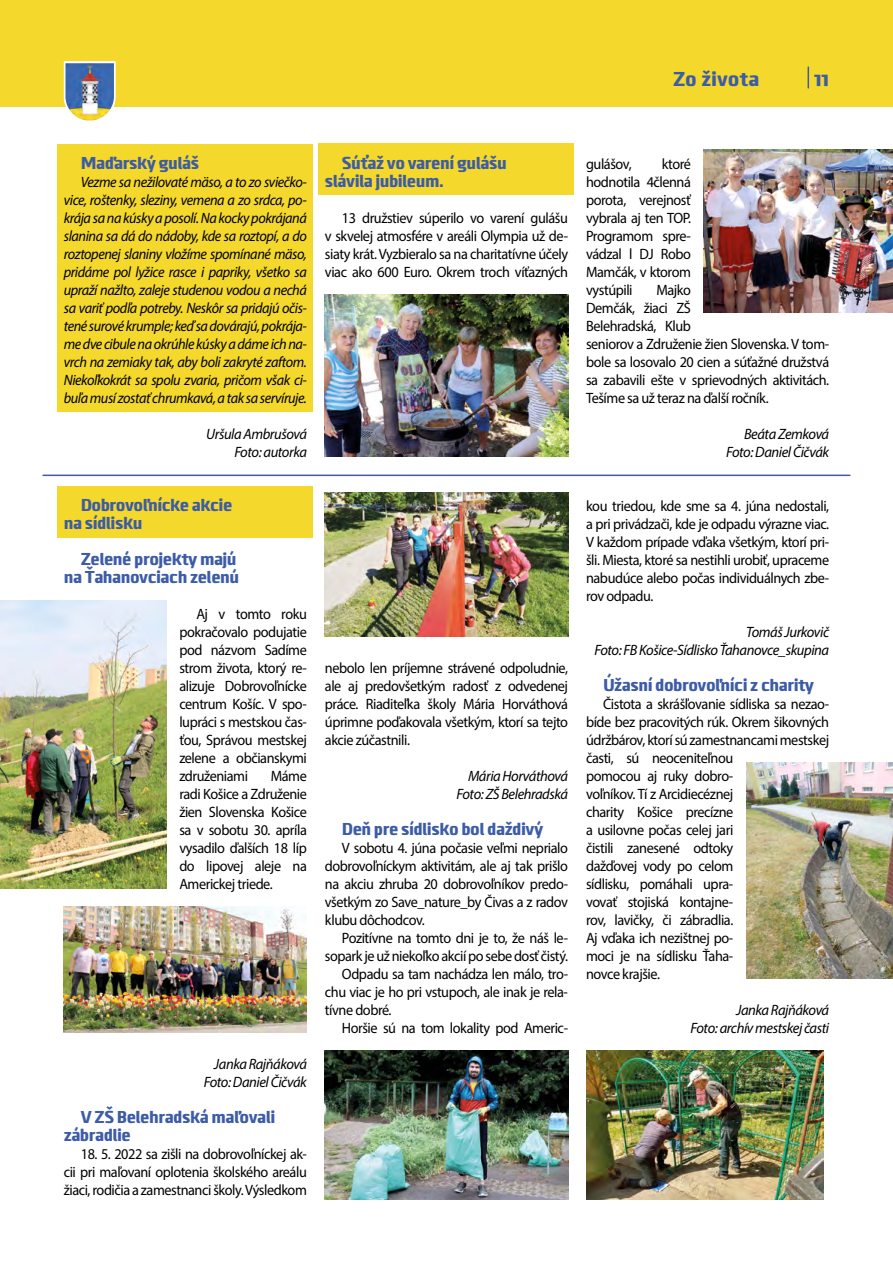
<style>
.page{position:relative;width:893px;height:1263px;background:#fff}
.page>*{position:absolute;margin:0;border:0;box-sizing:border-box;transform-origin:0 0}
.t1{font:900 21px "Clio";color:#3d5ca7}
.t2{font:900 18px/18px "Clio";letter-spacing:-.03em;color:#3d5ca7}
.t3{font:15px/18px "Myriad Pro";letter-spacing:-.03em;color:#000;text-align:justify;scale:.95 1}
.t4{font:italic 15px/18px "Myriad Pro";letter-spacing:-.03em;color:#000;text-align:justify;scale:.95 1}
.t5{font:italic 15px/18px "Myriad Pro";letter-spacing:-.03em;color:#000;text-align:right}
</style>
<div class="page">
<div style="left:319px;top:144px;width:255px;height:51px;background:#f4d82b"></div>
<div style="left:58px;top:486px;width:255px;height:52px;background:#f4d82b"></div>
<div style="left:58px;top:144px;width:255px;height:268px;background:#f4d82b"></div>
<div style="left:0;top:0;width:893px;height:106px;background:#f4d82b"></div>
<hr style="left:807px;top:67px;width:2px;height:21px;background:#3d5ca7">
<svg style="left:64px;top:61px;width:52px;height:60px"></svg>
<img style="left:66px;top:63px;width:48px;height:57px">
<img style="left:586px;top:1051px;width:238px;height:148px">
<img style="left:746px;top:763px;width:147px;height:216px">
<img style="left:325px;top:1051px;width:243px;height:148px">
<img style="left:64px;top:907px;width:243px;height:126px">
<img style="left:0;top:601px;width:167px;height:288px">
<img style="left:325px;top:493px;width:243px;height:144px">
<hr style="left:43px;top:475px;width:807px;height:1px;background:#3d5ca7">
<img style="left:325px;top:294px;width:243px;height:163px">
<img style="left:704px;top:150px;width:189px;height:162px">
<h1 class="t1" style="left:673px;top:66px;width:88px">Zo života</h1>
<h1 class="t1" style="left:814px;top:65px;width:17px">11</h1>
<p class="t2" style="left:81px;top:153px;width:120px">Maďarský guláš</p>
<p class="t4" style="left:64px;top:172px;width:257px;text-indent:17px">Vezme sa nežilovaté mäso, a to zo sviečko&shy;vice, roštenky, sleziny, vemena a zo srdca, po&shy;krája sa na kúsky a posolí. Na kocky pokrájaná slanina sa dá do nádoby, kde sa roztopí, a do roztopenej slaniny vložíme spomínané mäso, pridáme pol lyžice rasce i papriky, všetko sa upraží nažlto, zaleje studenou vodou a nechá sa variť podľa potreby. Neskôr sa pridajú očis&shy;tené surové krumple; keď sa dovárajú, pokrája&shy;me dve cibule na okrúhle kúsky a dáme ich na&shy;vrch na zemiaky tak, aby boli zakryté zaftom.<br>Niekoľkokrát sa spolu zvaria, pričom však ci&shy;buľa musí zostať chrumkavá, a tak sa servíruje.</p>
<p class="t5" style="left:206px;top:424px;width:102px">Uršula Ambrušová<br>Foto: autorka</p>
<p class="t2" style="left:64px;top:495px;width:170px;text-indent:17px">Dobrovoľnícke akcie na sídlisku</p>
<p class="t2" style="left:64px;top:549px;width:177px;text-align:right">Zelené projekty majú na Ťahanovciach zelenú</p>
<p class="t3" style="left:179px;top:604px;width:136px;text-indent:17px">Aj v tomto roku pokračovalo podujatie pod názvom Sadíme strom života, ktorý re&shy;alizuje Dobrovoľnícke centrum Košíc. V spo&shy;lupráci s mestskou čas&shy;ťou, Správou mestskej zelene a občianskymi združeniami</p>
<p class="t3" style="left:179px;top:766px;width:136px;text-indent:91px">Máme radi Košice a Združenie žien Slovenska Košice sa v sobotu 30. apríla vysadilo ďalších 18 líp do lipovej aleje na Americkej triede.</p>
<p class="t5" style="left:204px;top:1054px;width:105px">Janka Rajňáková<br>Foto: Daniel Čičvák</p>
<p class="t2" style="left:64px;top:1107px;width:213px;text-indent:17px">V ZŠ Belehradská maľovali zábradlie</p>
<p class="t3" style="left:64px;top:1144px;width:257px;text-indent:17px">18. 5. 2022 sa zišli na dobrovoľníckej ak&shy;cii pri maľovaní oplotenia školského areálu žiaci, rodičia a zamestnanci školy. Výsledkom</p>
<p class="t2" style="left:325px;top:153px;width:183px;text-indent:17px">Súťaž vo varení gulášu slávila jubileum.</p>
<p class="t3" style="left:325px;top:208px;width:257px;text-indent:17px">13 družstiev súperilo vo varení gulášu v skvelej atmosfére v areáli Olympia už de&shy;siaty krát. Vyzbieralo sa na charitatívne účely viac ako 600 Euro. Okrem troch víťazných</p>
<p class="t3" style="left:325px;top:658px;width:257px">nebolo len príjemne strávené odpoludnie, ale aj predovšetkým radosť z odvedenej práce. Riaditeľka školy Mária Horváthová úprimne poďakovala všetkým, ktorí sa tejto akcie zúčastnili.</p>
<p class="t5" style="left:457px;top:766px;width:113px">Mária Horváthová<br>Foto: ZŠ Belehradská</p>
<p class="t2" style="left:342px;top:819px;width:203px">Deň pre sídlisko bol daždivý</p>
<p class="t3" style="left:325px;top:838px;width:257px;text-indent:17px">V sobotu 4. júna počasie veľmi neprialo dobrovoľníckym aktivitám, ale aj tak prišlo na akciu zhruba 20 dobrovoľníkov predo&shy;všetkým zo Save_nature_by Čivas a z radov klubu dôchodcov.</p>
<p class="t3" style="left:342px;top:928px;width:240px">Pozitívne na tomto dni je to, že náš le-</p>
<p class="t3" style="left:325px;top:946px;width:257px">sopark je už niekoľko akcií po sebe dosť čistý.</p>
<p class="t3" style="left:342px;top:964px;width:240px">Odpadu sa tam nachádza len málo, tro-</p>
<p class="t3" style="left:325px;top:982px;width:257px">chu viac je ho pri vstupoch, ale inak je rela-</p>
<p class="t3" style="left:325px;top:1000px;width:72px">tívne dobré.</p>
<p class="t3" style="left:342px;top:1018px;width:240px">Horšie sú na tom lokality pod Americ-</p>
<p class="t3" style="left:586px;top:154px;width:112px;text-indent:76px">ktoré hodnotila 4členná porota, verejnosť vybrala aj ten TOP.<br>Programom spre&shy;vádzal l DJ Robo Mamčák, v ktorom vystúpili</p>
<p class="t3" style="left:586px;top:154px;width:50px">gulášov,</p>
<p class="t3" style="left:586px;top:280px;width:257px;text-align:left;text-indent:70px">Majko<br>Demčák, žiaci ZŠ<br>Belehradská, Klub<br>seniorov a Združenie žien Slovenska. V tom&shy;bole sa losovalo 20 cien a súťažné družstvá sa zabavili ešte v sprievodných aktivitách.<br>Tešíme sa už teraz na ďalší ročník.</p>
<p class="t5" style="left:726px;top:424px;width:105px">Beáta Zemková<br>Foto: Daniel Čičvák</p>
<p class="t3" style="left:586px;top:496px;width:257px">kou triedou, kde sme sa 4. júna nedostali, a pri privádzači, kde je odpadu výrazne viac.<br>V každom prípade vďaka všetkým, ktorí pri&shy;šli. Miesta, ktoré sa nestihli urobiť, upraceme nabudúce alebo počas individuálnych zbe&shy;rov odpadu.</p>
<p class="t5" style="left:594px;top:622px;width:236px">Tomáš Jurkovič<br>Foto: FB Košice-Sídlisko Ťahanovce_skupina</p>
<p class="t2" style="left:603px;top:675px;width:213px">Úžasní dobrovoľníci z charity</p>
<p class="t3" style="left:586px;top:694px;width:257px;text-align:left;text-indent:17px">Čistota a skrášľovanie sídliska sa nezao&shy;bíde bez pracovitých rúk. Okrem šikovných údržbárov, ktorí sú zamestnancami mestskej časti, sú neoceniteľnou<br>pomocou aj ruky dobro-<br>voľníkov. Tí z Arcidiecéznej<br>charity Košice precízne<br>a usilovne počas celej jari<br>čistili zanesené odtoky<br>dažďovej vody po celom<br>sídlisku, pomáhali upra-<br>vovať stojiská kontajne-<br>rov, lavičky, či zábradlia.<br>Aj vďaka ich nezištnej po-<br>moci je na sídlisku Ťaha-<br>novce krajšie.</p>
<p class="t5" style="left:691px;top:1000px;width:140px">Janka Rajňáková<br>Foto: archív mestskej časti</p>
</div>
